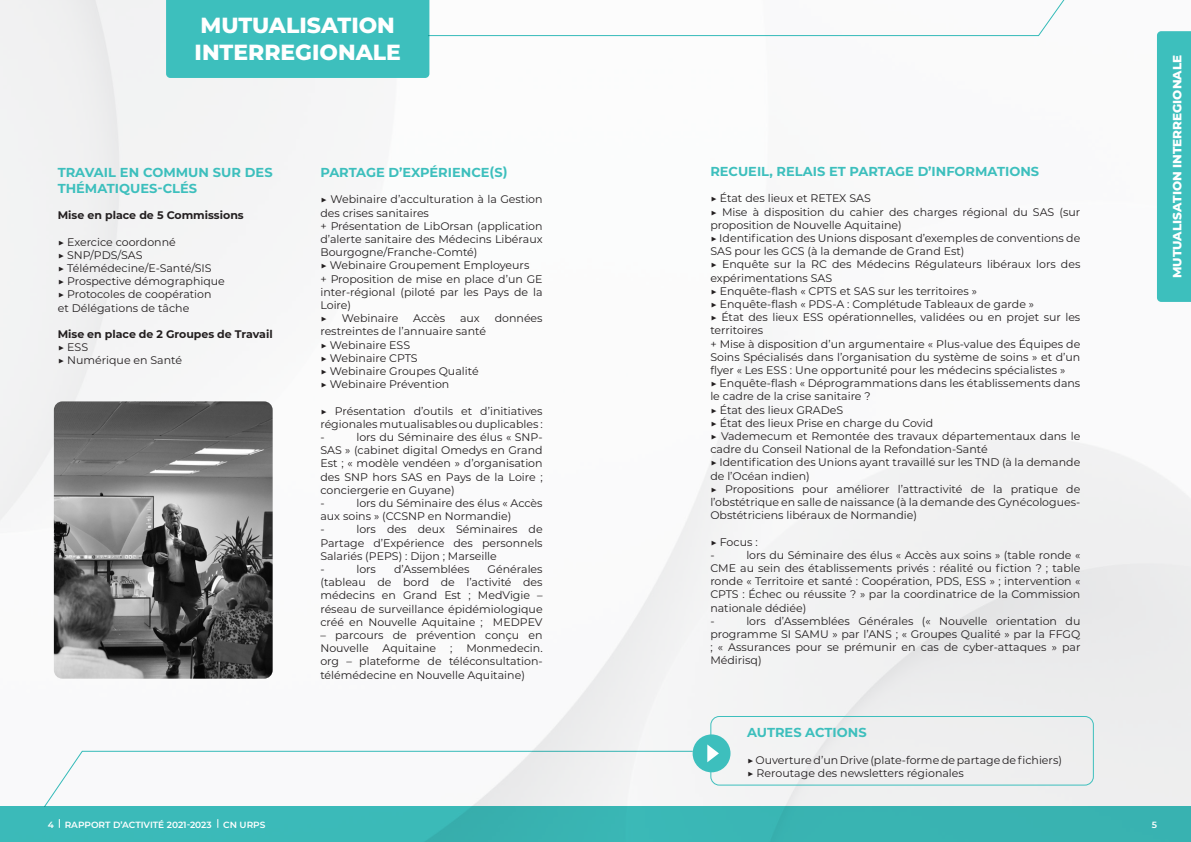
<style>
.page{position:relative;width:1191px;height:842px;background:#fff}
.page>*{position:absolute;margin:0;border:0;box-sizing:border-box;transform-origin:0 0}
.t1{font:800 21.9px "Montserrat";color:#fff}
.t2{font:700 13px/15.6px "Montserrat";color:#3dbfbd}
.t3{font:800 12px "Montserrat";color:#fff}
.t4{font:11px/13.2px "Montserrat";color:#231f20}
.t5{font:700 11px "Montserrat";color:#231f20}
.t6{font:600 9px "Montserrat";color:#fff}
</style>
<div class="page">
<img style="left:0;top:0;width:1191px;height:807px">
<div style="left:0;top:807px;width:1191px;height:35px;background:#3ab6b5"></div>
<div style="left:1157px;top:31px;width:34px;height:271px;background:#3dbfbd"></div>
<img style="left:54px;top:401px;width:219px;height:278px">
<div style="left:710px;top:716px;width:383px;height:69px;border:1px solid #3dbfbd;border-radius:9px"></div>
<div style="left:692px;top:734px;width:38px;height:38px;background:#3dbfbd;border-radius:50%"></div>
<svg style="left:707px;top:744px;width:12px;height:18px"></svg>
<svg style="left:43px;top:750px;width:650px;height:57px"></svg>
<svg style="left:166px;top:0;width:930px;height:78px"></svg>
<p class="t1" style="left:200px;top:10px;width:196px">MUTUALISATION</p>
<p class="t1" style="left:195px;top:36px;width:208px">INTERREGIONALE</p>
<p class="t2" style="left:58px;top:164px;width:216px">TRAVAIL EN COMMUN SUR DES<br>THÉMATIQUES-CLÉS</p>
<p class="t5" style="left:58px;top:207px;width:188px">Mise en place de 5 Commissions</p>
<p class="t4" style="left:58px;top:235px;width:120px">▶ Exercice coordonné</p>
<p class="t4" style="left:58px;top:248px;width:86px">▶ SNP/PDS/SAS</p>
<p class="t4" style="left:58px;top:261px;width:155px">▶ Télémédecine/E-Santé/SIS</p>
<p class="t4" style="left:58px;top:274px;width:169px">▶ Prospective démographique</p>
<p class="t4" style="left:58px;top:287px;width:155px">▶ Protocoles de coopération</p>
<p class="t4" style="left:58px;top:301px;width:133px">et Délégations de tâche</p>
<p class="t5" style="left:58px;top:326px;width:216px">Mise en place de 2 Groupes de Travail</p>
<p class="t4" style="left:58px;top:340px;width:32px">▶ ESS</p>
<p class="t4" style="left:58px;top:353px;width:126px">▶ Numérique en Santé</p>
<p class="t2" style="left:320px;top:164px;width:189px">PARTAGE D’EXPÉRIENCE(S)</p>
<p class="t4" style="left:320px;top:193px;width:224px">▶ Webinaire d’acculturation à la Gestion des crises sanitaires</p>
<p class="t4" style="left:320px;top:219px;width:224px;text-align:justify">+ Présentation de LibOrsan (application d’alerte sanitaire des Médecins Libéraux Bourgogne/Franche-Comté)</p>
<p class="t4" style="left:320px;top:259px;width:210px">▶ Webinaire Groupement Employeurs</p>
<p class="t4" style="left:320px;top:272px;width:224px;text-align:justify">+ Proposition de mise en place d’un GE inter-régional (piloté par les Pays de la Loire)</p>
<p class="t4" style="left:320px;top:311px;width:8px">▶</p>
<p class="t4" style="left:342px;top:311px;width:58px">Webinaire</p>
<p class="t4" style="left:413px;top:311px;width:34px">Accès</p>
<p class="t4" style="left:460px;top:311px;width:21px">aux</p>
<p class="t4" style="left:495px;top:311px;width:49px">données</p>
<p class="t4" style="left:320px;top:325px;width:167px">restreintes de l’annuaire santé</p>
<p class="t4" style="left:320px;top:338px;width:91px">▶ Webinaire ESS</p>
<p class="t4" style="left:320px;top:351px;width:99px">▶ Webinaire CPTS</p>
<p class="t4" style="left:320px;top:364px;width:160px">▶ Webinaire Groupes Qualité</p>
<p class="t4" style="left:320px;top:377px;width:130px">▶ Webinaire Prévention</p>
<p class="t4" style="left:320px;top:404px;width:224px">▶ Présentation d’outils et d’initiatives régionales mutualisables ou duplicables :</p>
<p class="t4" style="left:320px;top:430px;width:6px">-</p>
<p class="t4" style="left:320px;top:430px;width:224px;text-align:justify;text-indent:36px">lors du Séminaire des élus « SNP-SAS » (cabinet digital Omedys en Grand Est ; « modèle vendéen » d’organisation des SNP hors SAS en Pays de la Loire ; conciergerie en Guyane)</p>
<p class="t4" style="left:320px;top:496px;width:6px">-</p>
<p class="t4" style="left:320px;top:496px;width:224px;text-indent:36px">lors du Séminaire des élus « Accès aux soins » (CCSNP en Normandie)</p>
<p class="t4" style="left:320px;top:523px;width:6px">-</p>
<p class="t4" style="left:320px;top:523px;width:224px;text-align:justify;text-indent:36px">lors des deux Séminaires de Partage d’Expérience des personnels Salariés (PEPS) : Dijon ; Marseille</p>
<p class="t4" style="left:320px;top:562px;width:6px">-</p>
<p class="t4" style="left:356px;top:562px;width:21px">lors</p>
<p class="t4" style="left:394px;top:562px;width:77px">d’Assemblées</p>
<p class="t4" style="left:320px;top:562px;width:224px;text-align:justify;text-indent:167px">Générales (tableau de bord de l’activité des médecins en Grand Est ; MedVigie – réseau de surveillance épidémiologique créé en Nouvelle Aquitaine ; MEDPEV</p>
<p class="t4" style="left:320px;top:628px;width:224px">– parcours de prévention conçu en<br>Nouvelle</p>
<p class="t4" style="left:320px;top:641px;width:224px;text-align:justify;text-indent:146px">Monmedecin. org – plateforme de téléconsultation&shy;télémédecine en Nouvelle Aquitaine)</p>
<p class="t4" style="left:382px;top:641px;width:55px">Aquitaine</p>
<p class="t4" style="left:450px;top:641px;width:4px">;</p>
<p class="t2" style="left:710px;top:163px;width:330px">RECUEIL, RELAIS ET PARTAGE D’INFORMATIONS</p>
<p class="t4" style="left:710px;top:191px;width:162px">▶ État des lieux et RETEX SAS</p>
<p class="t4" style="left:710px;top:205px;width:371px">▶ Mise à disposition du cahier des charges régional du SAS (sur proposition de Nouvelle Aquitaine)</p>
<p class="t4" style="left:710px;top:231px;width:371px">▶ Identification des Unions disposant d’exemples de conventions de<br>SAS pour les GCS (à la demande de Grand Est)</p>
<p class="t4" style="left:710px;top:257px;width:371px">▶ Enquête sur la RC des Médecins Régulateurs libéraux lors des expérimentations SAS</p>
<p class="t4" style="left:710px;top:284px;width:268px">▶ Enquête-flash « CPTS et SAS sur les territoires »</p>
<p class="t4" style="left:710px;top:297px;width:325px">▶ Enquête-flash « PDS-A : Complétude Tableaux de garde »</p>
<p class="t4" style="left:710px;top:310px;width:371px">▶ État des lieux ESS opérationnelles, validées ou en projet sur les territoires</p>
<p class="t4" style="left:710px;top:337px;width:371px;text-align:justify">+ Mise à disposition d’un argumentaire « Plus-value des Équipes de Soins Spécialisés dans l’organisation du système de soins » et d’un flyer « Les ESS : Une opportunité pour les médecins spécialistes »</p>
<p class="t4" style="left:710px;top:376px;width:371px">▶ Enquête-flash « Déprogrammations dans les établissements dans le cadre de la crise sanitaire ?</p>
<p class="t4" style="left:710px;top:403px;width:134px">▶ État des lieux GRADeS</p>
<p class="t4" style="left:710px;top:416px;width:224px">▶ État des lieux Prise en charge du Covid</p>
<p class="t4" style="left:710px;top:429px;width:371px">▶ Vademecum et Remontée des travaux départementaux dans le cadre du Conseil National de la Refondation-Santé</p>
<p class="t4" style="left:710px;top:455px;width:371px">▶ Identification des Unions ayant travaillé sur les TND (à la demande de l’Océan indien)</p>
<p class="t4" style="left:710px;top:482px;width:371px;text-align:justify">▶ Propositions pour améliorer l’attractivité de la pratique de l’obstétrique en salle de naissance (à la demande des Gynécologues-Obstétriciens libéraux de Normandie)</p>
<p class="t4" style="left:710px;top:535px;width:49px">▶ Focus :</p>
<p class="t4" style="left:710px;top:548px;width:6px">-</p>
<p class="t4" style="left:710px;top:548px;width:371px;text-align:justify;text-indent:36px">lors du Séminaire des élus « Accès aux soins » (table ronde « CME au sein des établissements privés : réalité ou fiction ? ; table ronde « Territoire et santé : Coopération, PDS, ESS » ; intervention « CPTS : Échec ou réussite ? » par la coordinatrice de la Commission nationale dédiée)</p>
<p class="t4" style="left:710px;top:614px;width:6px">-</p>
<p class="t4" style="left:710px;top:614px;width:371px;text-align:justify;text-indent:36px">lors d’Assemblées Générales (« Nouvelle orientation du programme SI SAMU » par l’ANS ; « Groupes Qualité » par la FFGQ ; « Assurances pour se prémunir en cas de cyber-attaques » par Médirisq)</p>
<p class="t3" style="left:1168px;top:278px;width:225px;rotate:-90deg">MUTUALISATION INTERREGIONALE</p>
<p class="t2" style="left:747px;top:724px;width:121px">AUTRES ACTIONS</p>
<p class="t4" style="left:747px;top:753px;width:316px">▶ Ouverture d’un Drive (plate-forme de partage de fichiers)</p>
<p class="t4" style="left:747px;top:766px;width:218px">▶ Reroutage des newsletters régionales</p>
<p class="t6" style="left:48px;top:818px;width:165px">4 RAPPORT D’ACTIVITÉ 2021-2023</p>
<p class="t6" style="left:223px;top:818px;width:44px">CN URPS</p>
<p class="t6" style="left:1151px;top:818px;width:7px">5</p>
</div>
